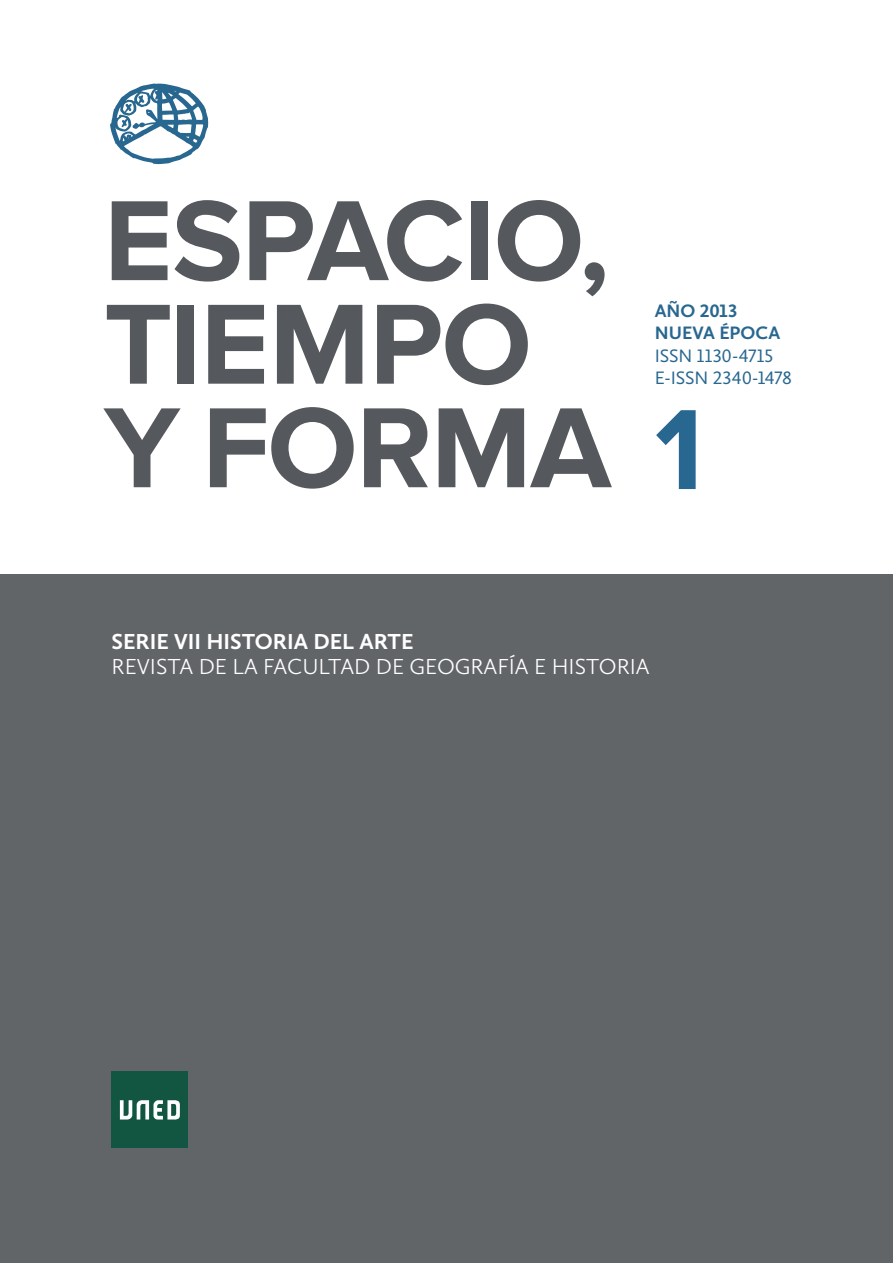
<style>
.page{position:relative;width:893px;height:1263px;background:#fff}
.page>*{position:absolute;margin:0;border:0;box-sizing:border-box;transform-origin:0 0}
.t1{font:700 118.2px/103.5px "Proxima Nova";letter-spacing:-.01em;color:#55585d}
.t2{font:300 22.5px "Calluna Sans";color:#fff}
.t3{font:700 22.5px "Calluna Sans";color:#fff}
.t4{font:18.6px/22.4px "Calluna Sans";letter-spacing:-.01em;color:#286790}
.t5{font:700 18.6px/22.4px "Calluna Sans";color:#286790}
.s1{color:#286790}
</style>
<div class="page">
<div style="left:0;top:574px;width:893px;height:689px;background:#626568"></div>
<div style="left:112px;top:1071px;width:76px;height:77px;background:#125642"></div>
<svg style="left:120px;top:1100px;width:60px;height:20px"></svg>
<svg style="left:110px;top:83px;width:98px;height:81px"></svg>
<h1 class="t1" style="left:104px;top:192px;width:507px">ESPACIO,<br>TIEMPO</h1>
<p class="t5" style="left:655px;top:299px;width:127px">AÑO 2013<br>NUEVA ÉPOCA</p>
<p class="t4" style="left:655px;top:344px;width:139px">ISSN 1130-4715<br>E-ISSN 2340-1478</p>
<h1 class="t1" style="left:104px;top:399px;width:601px">Y FORMA <span class="s1">1</span></h1>
<p class="t3" style="left:112px;top:627px;width:303px">SERIE VII HISTORIA DEL ARTE</p>
<p class="t2" style="left:112px;top:653px;width:540px">REVISTA DE LA FACULTAD DE GEOGRAFÍA E HISTORIA</p>
</div>
